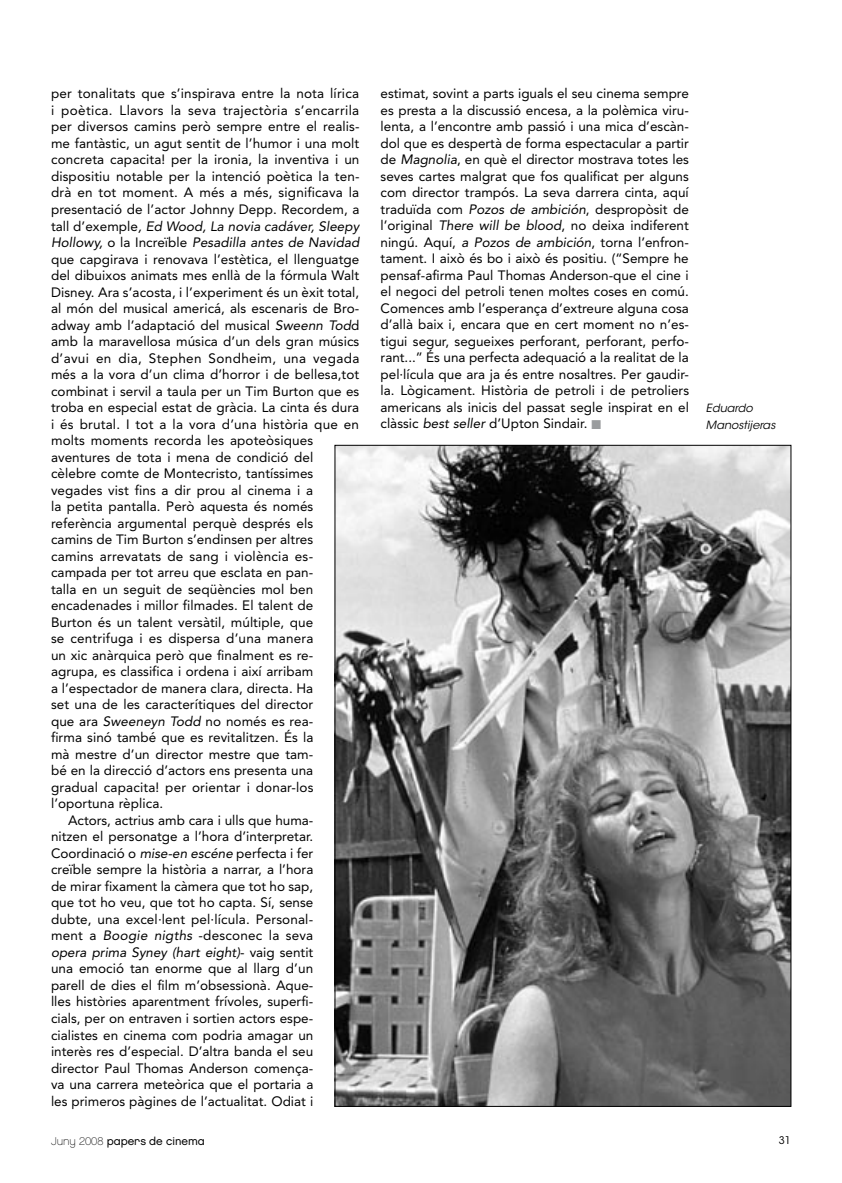
<style>
.page{position:relative;width:842px;height:1183px;background:#fff}
.page>*{position:absolute;margin:0;border:0;box-sizing:border-box;transform-origin:0 0}
.t1{font:13.5px/16.5px "Avenir LT Std";letter-spacing:.005em;color:#000;text-align:justify}
.t2{font:italic 13.5px "Avenir LT Std";letter-spacing:.005em;color:#000}
.t3{font:13.5px "Avenir LT Std";letter-spacing:.025em;color:#000}
.t4{font:11.25px "Chalet London Nineteen Eighty";color:#000}
.t5{font:italic 11.25px/16.5px "ITC Avant Garde Std";color:#000}
.t6{font:10.5px "ITC Avant Garde Std";color:#000}
.s1{font-style:normal}
.s2{font-style:italic}
.s3{color:#9a9c9e}
.s4{font-family:"Chalet Paris Nineteen Eighty"}
</style>
<div class="page">
<img style="left:337px;top:447px;width:452px;height:657px">
<p class="t1" style="left:51px;top:86px;width:310px">per tonalitats que s’inspirava entre la nota lírica</p>
<p class="t3" style="left:51px;top:102px;width:310px">i poètica. Llavors la seva trajectòria s’encarrila</p>
<p class="t1" style="left:51px;top:119px;width:310px">per diversos camins però sempre entre el realis-</p>
<p class="t1" style="left:51px;top:135px;width:310px">me fantàstic, un agut sentit de l’humor i una molt</p>
<p class="t1" style="left:51px;top:152px;width:310px">concreta capacita! per la ironia, la inventiva i un</p>
<p class="t1" style="left:51px;top:168px;width:310px">dispositiu notable per la intenció poètica la ten-</p>
<p class="t1" style="left:51px;top:185px;width:310px">drà en tot moment. A més a més, significava la</p>
<p class="t1" style="left:51px;top:201px;width:310px">presentació de l’actor Johnny Depp. Recordem, a</p>
<p class="t2" style="left:51px;top:218px;width:310px"><span class="s1">tall d’exemple</span>, Ed Wood, La novia cadáver, Sleepy</p>
<p class="t2" style="left:51px;top:234px;width:310px">Hollowy, <span class="s1">o la Increïble</span> Pesadilla antes de Navidad</p>
<p class="t1" style="left:51px;top:250px;width:310px">que capgirava i renovava l’estètica, el llenguatge</p>
<p class="t1" style="left:51px;top:267px;width:310px">del dibuixos animats mes enllà de la fórmula Walt</p>
<p class="t1" style="left:51px;top:283px;width:310px">Disney. Ara s’acosta, i l’experiment és un èxit total,</p>
<p class="t1" style="left:51px;top:300px;width:310px">al món del musical americá, als escenaris de Bro-</p>
<p class="t1" style="left:51px;top:316px;width:310px">adway amb l’adaptació del musical <span class="s2">Sweenn Tod</span>d</p>
<p class="t1" style="left:51px;top:333px;width:310px">amb la maravellosa música d’un dels gran músics</p>
<p class="t3" style="left:51px;top:350px;width:310px">d’avui en dia, Stephen Sondheim, una vegada</p>
<p class="t1" style="left:51px;top:366px;width:310px">més a la vora d’un clima d’horror i de bellesa,tot</p>
<p class="t1" style="left:51px;top:382px;width:310px">combinat i servil a taula per un Tim Burton que es</p>
<p class="t1" style="left:51px;top:399px;width:310px">troba en especial estat de gràcia. La cinta és dura</p>
<p class="t1" style="left:51px;top:415px;width:310px">i és brutal. I tot a la vora d’una història que en</p>
<p class="t1" style="left:51px;top:432px;width:264px">molts moments recorda les apoteòsiques</p>
<p class="t1" style="left:51px;top:448px;width:264px">aventures de tota i mena de condició del</p>
<p class="t1" style="left:51px;top:465px;width:264px">cèlebre comte de Montecristo, tantíssimes</p>
<p class="t1" style="left:51px;top:481px;width:264px">vegades vist fins a dir prou al cinema i a</p>
<p class="t1" style="left:51px;top:498px;width:264px">la petita pantalla. Però aquesta és només</p>
<p class="t1" style="left:51px;top:514px;width:264px">referència argumental perquè després els</p>
<p class="t1" style="left:51px;top:531px;width:264px">camins de Tim Burton s’endinsen per altres</p>
<p class="t1" style="left:51px;top:547px;width:264px">camins arrevatats de sang i violència es-</p>
<p class="t1" style="left:51px;top:564px;width:264px">campada per tot arreu que esclata en pan-</p>
<p class="t1" style="left:51px;top:580px;width:264px">talla en un seguit de seqüències mol ben</p>
<p class="t1" style="left:51px;top:597px;width:264px">encadenades i millor filmades. El talent de</p>
<p class="t1" style="left:51px;top:613px;width:264px">Burton és un talent versàtil, múltiple, que</p>
<p class="t1" style="left:51px;top:630px;width:264px">se centrifuga i es dispersa d’una manera</p>
<p class="t1" style="left:51px;top:646px;width:264px">un xic anàrquica però que finalment es re-</p>
<p class="t1" style="left:51px;top:663px;width:264px">agrupa, es classifica i ordena i així arribam</p>
<p class="t1" style="left:51px;top:679px;width:264px">a l’espectador de manera clara, directa. Ha</p>
<p class="t1" style="left:51px;top:696px;width:264px">set una de les caracterítiques del director</p>
<p class="t1" style="left:51px;top:712px;width:264px">que ara <span class="s2">Sweeneyn Todd</span> no només es rea-</p>
<p class="t1" style="left:51px;top:729px;width:264px">firma sinó també que es revitalitzen. És la</p>
<p class="t1" style="left:51px;top:745px;width:264px">mà mestre d’un director mestre que tam-</p>
<p class="t1" style="left:51px;top:762px;width:264px">bé en la direcció d’actors ens presenta una</p>
<p class="t1" style="left:51px;top:778px;width:264px">gradual capacita! per orientar i donar-los</p>
<p class="t1" style="left:51px;top:795px;width:114px">l’oportuna rèplica.</p>
<p class="t1" style="left:68px;top:811px;width:247px">Actors, actrius amb cara i ulls que huma-</p>
<p class="t1" style="left:51px;top:828px;width:264px">nitzen el personatge a l’hora d’interpretar.</p>
<p class="t1" style="left:51px;top:844px;width:264px">Coordinació o <span class="s2">mise-en escéne</span> perfecta i fer</p>
<p class="t1" style="left:51px;top:861px;width:264px">creïble sempre la història a narrar, a l’hora</p>
<p class="t1" style="left:51px;top:877px;width:264px">de mirar fixament la càmera que tot ho sap,</p>
<p class="t1" style="left:51px;top:894px;width:264px">que tot ho veu, que tot ho capta. Sí, sense</p>
<p class="t1" style="left:51px;top:910px;width:264px">dubte, una excel·lent pel·lícula. Personal-</p>
<p class="t1" style="left:51px;top:927px;width:264px">ment a <span class="s2">Boogie nigths</span> -desconec la seva</p>
<p class="t2" style="left:51px;top:944px;width:264px">opera prima Syney (hart eight)<span class="s1">- vaig sentit</span></p>
<p class="t1" style="left:51px;top:960px;width:264px">una emoció tan enorme que al llarg d’un</p>
<p class="t1" style="left:51px;top:976px;width:264px">parell de dies el film m’obsessionà. Aque-</p>
<p class="t1" style="left:51px;top:993px;width:264px">lles històries aparentment frívoles, superfi-</p>
<p class="t1" style="left:51px;top:1009px;width:264px">cials, per on entraven i sortien actors espe-</p>
<p class="t1" style="left:51px;top:1026px;width:264px">cialistes en cinema com podria amagar un</p>
<p class="t1" style="left:51px;top:1042px;width:264px">interès res d’especial. D’altra banda el seu</p>
<p class="t1" style="left:51px;top:1059px;width:264px">director Paul Thomas Anderson comença-</p>
<p class="t1" style="left:51px;top:1075px;width:264px">va una carrera meteòrica que el portaria a</p>
<p class="t1" style="left:51px;top:1092px;width:264px">les primeros pàgines de l’actualitat. Odiat i</p>
<p class="t1" style="left:381px;top:85px;width:310px">estimat, sovint a parts iguals el seu cinema sempre es presta a la discussió encesa, a la polèmica viru&shy;lenta, a l’encontre amb passió i una mica d’escàn&shy;dol que es despertà de forma espectacular a partir de <span class="s2">Magnolia</span>, en què el director mostrava totes les seves cartes malgrat que fos qualificat per alguns com director trampós. La seva darrera cinta, aquí traduïda com <span class="s2">Pozos de ambición</span>, despropòsit de l’original <span class="s2">There will be blood</span>, no deixa indiferent ningú. Aquí, <span class="s2">a Pozos de ambición</span>, torna l’enfron&shy;tament. I això és bo i això és positiu. (“Sempre he pensaf-afirma Paul Thomas Anderson-que el cine i el negoci del petroli tenen moltes coses en comú.<br>Comences amb l’esperança d’extreure alguna cosa d’allà baix i, encara que en cert moment no n’es&shy;tigui segur, segueixes perforant, perforant, perfo&shy;rant...” És una perfecta adequació a la realitat de la pel·lícula que ara ja és entre nosaltres. Per gaudir&shy;la. Lògicament. Història de petroli i de petroliers americans als inicis del passat segle inspirat en el clàssic <span class="s2">best seller</span> d’Upton Sindair. <span class="s3">■</span></p>
<p class="t5" style="left:706px;top:400px;width:71px">Eduardo<br>Manostijeras</p>
<p class="t4" style="left:51px;top:1133px;width:155px"><span class="s4">Juny 2008</span> papers de cinema</p>
<p class="t6" style="left:779px;top:1133px;width:14px">31</p>
</div>
